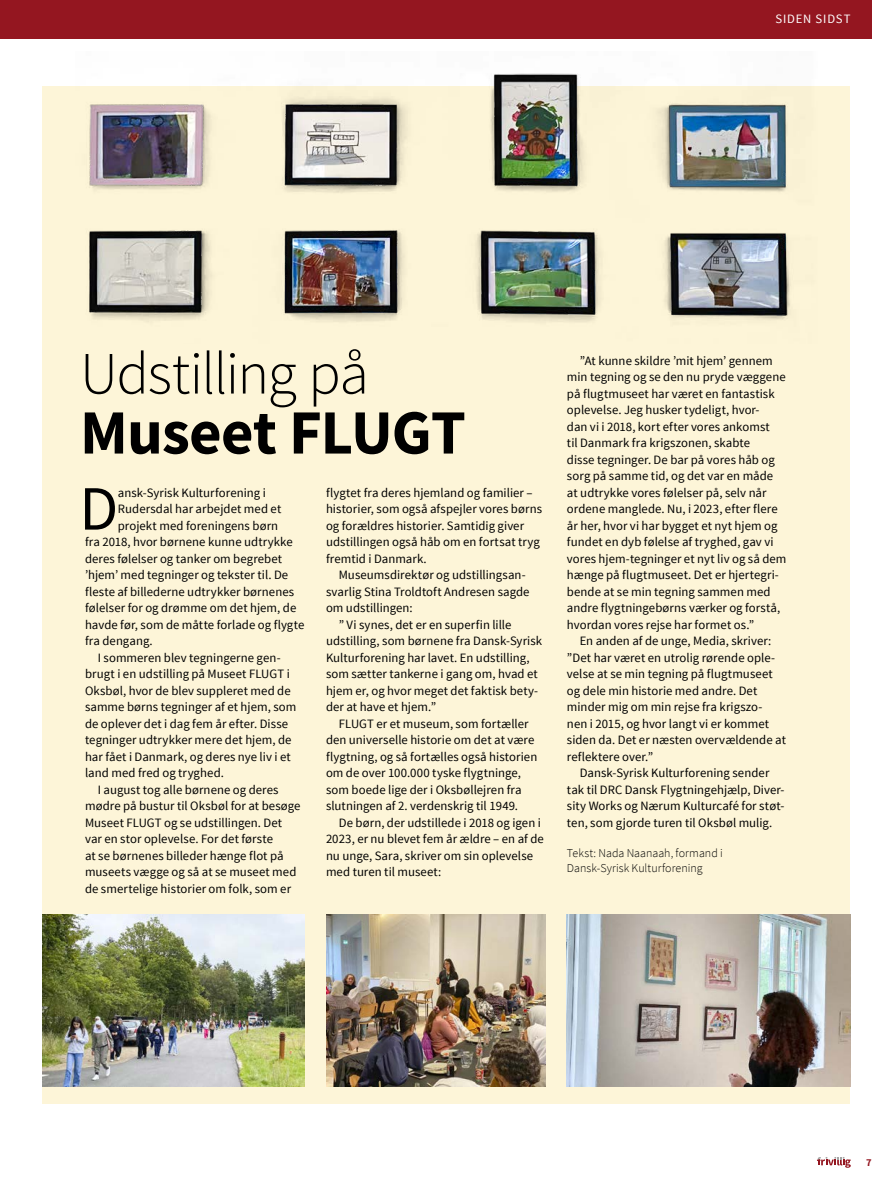
<style>
.page{position:relative;width:893px;height:1178px;background:#fff}
.page>*{position:absolute;margin:0;border:0;box-sizing:border-box;transform-origin:0 0}
.Rubrik_bold_30{font:700 63px "Source Sans Pro";letter-spacing:-.015em;color:#000}
.Brød_unicial{font:63px "Source Sans Pro";color:#000}
.Rubrik_bold_30-2{font:300 60px "Source Sans Pro";letter-spacing:-.025em;color:#000}
.Brød_indryk{font:12.75px/16.5px "Source Sans Pro";letter-spacing:.005em;color:#000}
.Brød_unicial-2{font:12.75px "Source Sans Pro";letter-spacing:.005em;color:#000}
.Brød{font:12.75px/16.5px "Source Sans Pro";letter-spacing:.005em;color:#000}
.EMNEORD{font:12.75px "Source Sans Pro";letter-spacing:.07em;color:#fff}
.Billedtekst{font:300 12px/14.2px "Source Sans Pro";color:#000}
.t1{font:700 10.5px "Source Sans Pro";color:#941620}
</style>
<div class="page">
<div style="left:0;top:0;width:872px;height:38px;background:#941620"></div>
<div style="left:43px;top:86px;width:807px;height:1017px;background:#fdf5d8"></div>
<img style="left:89px;top:73px;width:702px;height:249px">
<img style="left:43px;top:914px;width:262px;height:172px">
<img style="left:326px;top:914px;width:220px;height:172px">
<img style="left:567px;top:914px;width:283px;height:172px">
<svg style="left:817px;top:1157px;width:34px;height:11px"></svg>
<p class="EMNEORD" style="left:775px;top:10px;width:77px">SIDEN SIDST</p>
<h1 class="Rubrik_bold_30-2" style="left:80px;top:337px;width:290px">Udstilling på</h1>
<h1 class="Rubrik_bold_30" style="left:80px;top:390px;width:387px">Museet FLUGT</h1>
<p class="Brød_unicial" style="left:80px;top:470px;width:40px">D</p>
<p class="Brød_unicial-2" style="left:118px;top:484px;width:150px">ansk-Syrisk Kulturforening i</p>
<p class="Brød_unicial-2" style="left:118px;top:501px;width:165px">Rudersdal har arbejdet med et</p>
<p class="Brød_unicial-2" style="left:118px;top:517px;width:162px">projekt med foreningens børn</p>
<p class="Brød_unicial-2" style="left:85px;top:534px;width:209px">fra 2018, hvor børnene kunne udtrykke</p>
<p class="Brød_unicial-2" style="left:85px;top:550px;width:199px">deres følelser og tanker om begrebet</p>
<p class="Brød_unicial-2" style="left:85px;top:567px;width:205px">’hjem’ med tegninger og tekster til. De</p>
<p class="Brød_unicial-2" style="left:85px;top:583px;width:211px">fleste af billederne udtrykker børnenes</p>
<p class="Brød_unicial-2" style="left:85px;top:600px;width:213px">følelser for og drømme om det hjem, de</p>
<p class="Brød_unicial-2" style="left:85px;top:616px;width:221px">havde før, som de måtte forlade og flygte</p>
<p class="Brød_unicial-2" style="left:85px;top:633px;width:69px">fra dengang.</p>
<p class="Brød_indryk" style="left:85px;top:649px;width:213px;text-indent:13px">I sommeren blev tegningerne gen&shy;brugt i en udstilling på Museet FLUGT i Oksbøl, hvor de blev suppleret med de samme børns tegninger af et hjem, som de oplever det i dag fem år efter. Disse tegninger udtrykker mere det hjem, de har fået i Danmark, og deres nye liv i et land med fred og tryghed.</p>
<p class="Brød_indryk" style="left:85px;top:781px;width:217px;text-indent:13px">I august tog alle børnene og deres mødre på bustur til Oksbøl for at besøge Museet FLUGT og se udstillingen. Det var en stor oplevelse. For det første<br>at se børnenes billeder hænge flot på museets vægge og så at se museet med de smertelige historier om folk, som er</p>
<p class="Brød_indryk" style="left:326px;top:484px;width:218px">flygtet fra deres hjemland og familier – historier, som også afspejler vores børns og forældres historier. Samtidig giver udstillingen også håb om en fortsat tryg fremtid i Danmark.</p>
<p class="Brød_indryk" style="left:326px;top:567px;width:205px;text-indent:13px">Museumsdirektør og udstillingsan&shy;svarlig Stina Troldtoft Andresen sagde om udstillingen:</p>
<p class="Brød_indryk" style="left:326px;top:616px;width:218px;text-indent:13px">” Vi synes, det er en superfin lille udstilling, som børnene fra Dansk-Syrisk Kulturforening har lavet. En udstilling, som sætter tankerne i gang om, hvad et hjem er, og hvor meget det faktisk bety&shy;der at have et hjem.”</p>
<p class="Brød_indryk" style="left:326px;top:715px;width:213px;text-indent:13px">FLUGT er et museum, som fortæller den universelle historie om det at være flygtning, og så fortælles også historien om de over 100.000 tyske flygtninge, som boede lige der i Oksbøllejren fra slutningen af 2. verdenskrig til 1949.</p>
<p class="Brød_indryk" style="left:326px;top:814px;width:219px;text-indent:13px">De børn, der udstillede i 2018 og igen i 2023, er nu blevet fem år ældre – en af de nu unge, Sara, skriver om sin oplevelse med turen til museet:</p>
<p class="Brød_indryk" style="left:567px;top:352px;width:221px;text-indent:13px">”At kunne skildre ’mit hjem’ gennem min tegning og se den nu pryde væggene på flugtmuseet har været en fantastisk oplevelse. Jeg husker tydeligt, hvor-<br>dan vi i 2018, kort efter vores ankomst<br>til Danmark fra krigszonen, skabte<br>disse tegninger. De bar på vores håb og sorg på samme tid, og det var en måde at udtrykke vores følelser på, selv når ordene manglede. Nu, i 2023, efter flere år her, hvor vi har bygget et nyt hjem og fundet en dyb følelse af tryghed, gav vi vores hjem-tegninger et nyt liv og så dem hænge på flugtmuseet. Det er hjertegri&shy;bende at se min tegning sammen med andre flygtningebørns værker og forstå, hvordan vores rejse har formet os.”</p>
<p class="Brød_indryk" style="left:580px;top:633px;width:193px">En anden af de unge, Media, skriver:</p>
<p class="Brød" style="left:567px;top:649px;width:221px">”Det har været en utrolig rørende ople&shy;velse at se min tegning på flugtmuseet og dele min historie med andre. Det minder mig om min rejse fra krigszo&shy;nen i 2015, og hvor langt vi er kommet siden da. Det er næsten overvældende at reflektere over.”</p>
<p class="Brød_indryk" style="left:567px;top:765px;width:219px;text-indent:13px">Dansk-Syrisk Kulturforening sender tak til DRC Dansk Flygtningehjælp, Diver&shy;sity Works og Nærum Kulturcafé for støt&shy;ten, som gjorde turen til Oksbøl mulig.</p>
<p class="Billedtekst" style="left:567px;top:846px;width:157px">Tekst: Nada Naanaah, formand i<br>Dansk-Syrisk Kulturforening</p>
<p class="t1" style="left:866px;top:1155px;width:7px">7</p>
</div>
